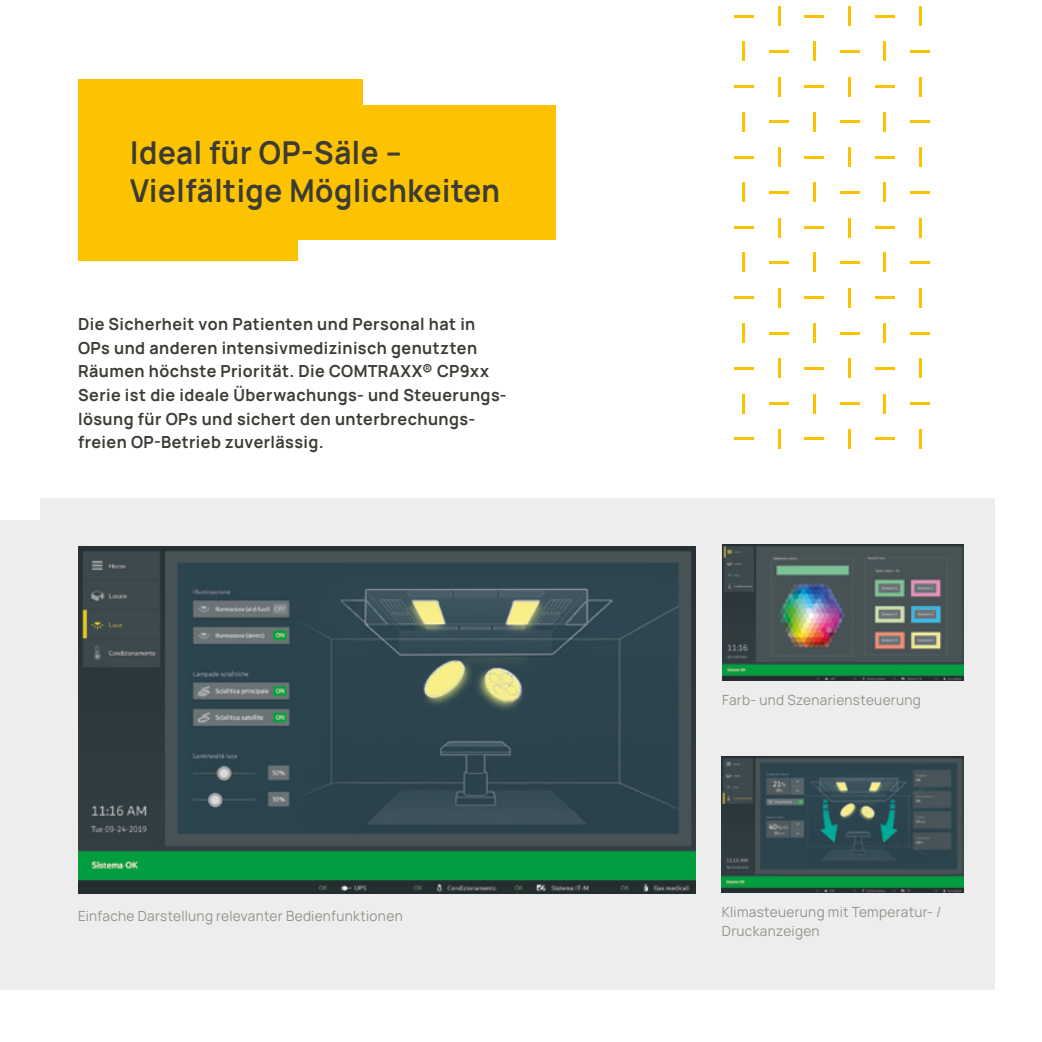
<style>
.page{position:relative;width:1042px;height:1042px;background:#fff}
.page>*{position:absolute;margin:0;border:0;box-sizing:border-box;transform-origin:0 0}
.Headline_18_Pt{font:700 31.5px "Manrope";letter-spacing:.02em;color:#3c3b35;scale:.94 1}
.Fließtext_9_5_Pt{font:700 16.62px/23.6px "Manrope";letter-spacing:.03em;color:#3c3b35}
.Bildunterschrift_8_Pt{font:14px/18.4px "Manrope";letter-spacing:.02em;color:#94938c}
</style>
<div class="page">
<div style="left:40px;top:498px;width:954px;height:492px;background:#ededed"></div>
<div style="left:0;top:520px;width:749px;height:470px;background:#ededed"></div>
<div style="left:78px;top:79px;width:284px;height:39px;background:#fdc300"></div>
<div style="left:78px;top:228px;width:220px;height:33px;background:#fdc300"></div>
<div style="left:78px;top:105px;width:478px;height:135px;background:#fdc300"></div>
<img style="left:78px;top:546px;width:617px;height:347px">
<img style="left:722px;top:756px;width:242px;height:136px">
<img style="left:722px;top:544px;width:242px;height:136px">
<svg style="left:813px;top:253px;width:2px;height:19px"></svg>
<hr style="left:919px;top:358px;width:2px;height:20px;background:#fdc300">
<hr style="left:804px;top:367px;width:20px;height:2px;background:#fdc300">
<hr style="left:910px;top:261px;width:20px;height:3px;background:#fdc300">
<hr style="left:742px;top:253px;width:3px;height:19px;background:#fdc300">
<hr style="left:848px;top:358px;width:3px;height:20px;background:#fdc300">
<svg style="left:734px;top:367px;width:19px;height:2px"></svg>
<hr style="left:840px;top:261px;width:19px;height:3px;background:#fdc300">
<hr style="left:742px;top:323px;width:3px;height:20px;background:#fdc300">
<hr style="left:848px;top:429px;width:3px;height:20px;background:#fdc300">
<svg style="left:734px;top:438px;width:19px;height:2px"></svg>
<svg style="left:840px;top:332px;width:19px;height:2px"></svg>
<hr style="left:813px;top:323px;width:2px;height:20px;background:#fdc300">
<hr style="left:919px;top:429px;width:2px;height:20px;background:#fdc300">
<hr style="left:804px;top:438px;width:20px;height:2px;background:#fdc300">
<hr style="left:910px;top:332px;width:20px;height:2px;background:#fdc300">
<svg style="left:778px;top:288px;width:2px;height:19px"></svg>
<hr style="left:883px;top:394px;width:3px;height:19px;background:#fdc300">
<hr style="left:769px;top:402px;width:20px;height:3px;background:#fdc300">
<hr style="left:875px;top:296px;width:20px;height:3px;background:#fdc300">
<hr style="left:769px;top:261px;width:20px;height:3px;background:#fdc300">
<hr style="left:875px;top:367px;width:20px;height:2px;background:#fdc300">
<hr style="left:778px;top:358px;width:2px;height:20px;background:#fdc300">
<hr style="left:883px;top:253px;width:3px;height:19px;background:#fdc300">
<hr style="left:769px;top:332px;width:20px;height:2px;background:#fdc300">
<hr style="left:875px;top:438px;width:20px;height:2px;background:#fdc300">
<hr style="left:778px;top:429px;width:2px;height:20px;background:#fdc300">
<hr style="left:883px;top:323px;width:3px;height:20px;background:#fdc300">
<hr style="left:734px;top:296px;width:19px;height:3px;background:#fdc300">
<hr style="left:840px;top:402px;width:19px;height:3px;background:#fdc300">
<hr style="left:742px;top:394px;width:3px;height:19px;background:#fdc300">
<hr style="left:848px;top:288px;width:3px;height:19px;background:#fdc300">
<hr style="left:804px;top:296px;width:20px;height:3px;background:#fdc300">
<hr style="left:910px;top:402px;width:20px;height:3px;background:#fdc300">
<svg style="left:813px;top:394px;width:2px;height:19px"></svg>
<svg style="left:919px;top:288px;width:2px;height:19px"></svg>
<hr style="left:813px;top:41px;width:2px;height:20px;background:#fdc300">
<hr style="left:919px;top:147px;width:2px;height:20px;background:#fdc300">
<hr style="left:804px;top:156px;width:20px;height:2px;background:#fdc300">
<hr style="left:910px;top:50px;width:20px;height:2px;background:#fdc300">
<hr style="left:742px;top:41px;width:3px;height:20px;background:#fdc300">
<hr style="left:848px;top:147px;width:3px;height:20px;background:#fdc300">
<svg style="left:734px;top:156px;width:19px;height:2px"></svg>
<svg style="left:840px;top:50px;width:19px;height:2px"></svg>
<hr style="left:742px;top:112px;width:3px;height:20px;background:#fdc300">
<hr style="left:848px;top:218px;width:3px;height:19px;background:#fdc300">
<hr style="left:734px;top:226px;width:19px;height:3px;background:#fdc300">
<svg style="left:840px;top:121px;width:19px;height:2px"></svg>
<hr style="left:813px;top:112px;width:2px;height:20px;background:#fdc300">
<svg style="left:919px;top:218px;width:2px;height:19px"></svg>
<hr style="left:804px;top:226px;width:20px;height:3px;background:#fdc300">
<hr style="left:910px;top:121px;width:20px;height:2px;background:#fdc300">
<svg style="left:778px;top:77px;width:2px;height:19px"></svg>
<hr style="left:883px;top:182px;width:3px;height:20px;background:#fdc300">
<hr style="left:769px;top:191px;width:20px;height:3px;background:#fdc300">
<hr style="left:875px;top:85px;width:20px;height:3px;background:#fdc300">
<hr style="left:769px;top:50px;width:20px;height:2px;background:#fdc300">
<hr style="left:875px;top:156px;width:20px;height:2px;background:#fdc300">
<hr style="left:778px;top:147px;width:2px;height:20px;background:#fdc300">
<hr style="left:883px;top:41px;width:3px;height:20px;background:#fdc300">
<hr style="left:769px;top:121px;width:20px;height:2px;background:#fdc300">
<hr style="left:875px;top:226px;width:20px;height:3px;background:#fdc300">
<svg style="left:778px;top:218px;width:2px;height:19px"></svg>
<hr style="left:883px;top:112px;width:3px;height:20px;background:#fdc300">
<hr style="left:734px;top:85px;width:19px;height:3px;background:#fdc300">
<hr style="left:840px;top:191px;width:19px;height:3px;background:#fdc300">
<hr style="left:742px;top:182px;width:3px;height:20px;background:#fdc300">
<hr style="left:848px;top:77px;width:3px;height:19px;background:#fdc300">
<hr style="left:804px;top:85px;width:20px;height:3px;background:#fdc300">
<hr style="left:910px;top:191px;width:20px;height:3px;background:#fdc300">
<hr style="left:813px;top:182px;width:2px;height:20px;background:#fdc300">
<svg style="left:919px;top:77px;width:2px;height:19px"></svg>
<hr style="left:848px;top:7px;width:3px;height:19px;background:#fdc300">
<hr style="left:734px;top:15px;width:19px;height:3px;background:#fdc300">
<svg style="left:919px;top:7px;width:2px;height:19px"></svg>
<hr style="left:804px;top:15px;width:20px;height:3px;background:#fdc300">
<hr style="left:875px;top:15px;width:20px;height:3px;background:#fdc300">
<svg style="left:778px;top:7px;width:2px;height:19px"></svg>
<p class="Headline_18_Pt" style="left:130px;top:130px;width:290px">Ideal für OP-Säle –</p>
<p class="Headline_18_Pt" style="left:130px;top:169px;width:395px">Vielfältige Möglichkeiten</p>
<p class="Fließtext_9_5_Pt" style="left:78px;top:311px;width:430px">Die Sicherheit von Patienten und Personal hat in OPs und anderen intensivmedizinisch genutzten Räumen höchste Priorität. Die COMTRAXX® CP9xx Serie ist die ideale Überwachungs- und Steuerungs&shy;lösung für OPs und sichert den unterbrechungs&shy;freien OP-Betrieb zuverlässig.</p>
<p class="Bildunterschrift_8_Pt" style="left:78px;top:906px;width:326px">Einfache Darstellung relevanter Bedienfunktionen</p>
<p class="Bildunterschrift_8_Pt" style="left:722px;top:690px;width:200px">Farb- und Szenariensteuerung</p>
<p class="Bildunterschrift_8_Pt" style="left:722px;top:902px;width:221px">Klimasteuerung mit Temperatur- /<br>Druckanzeigen</p>
</div>
